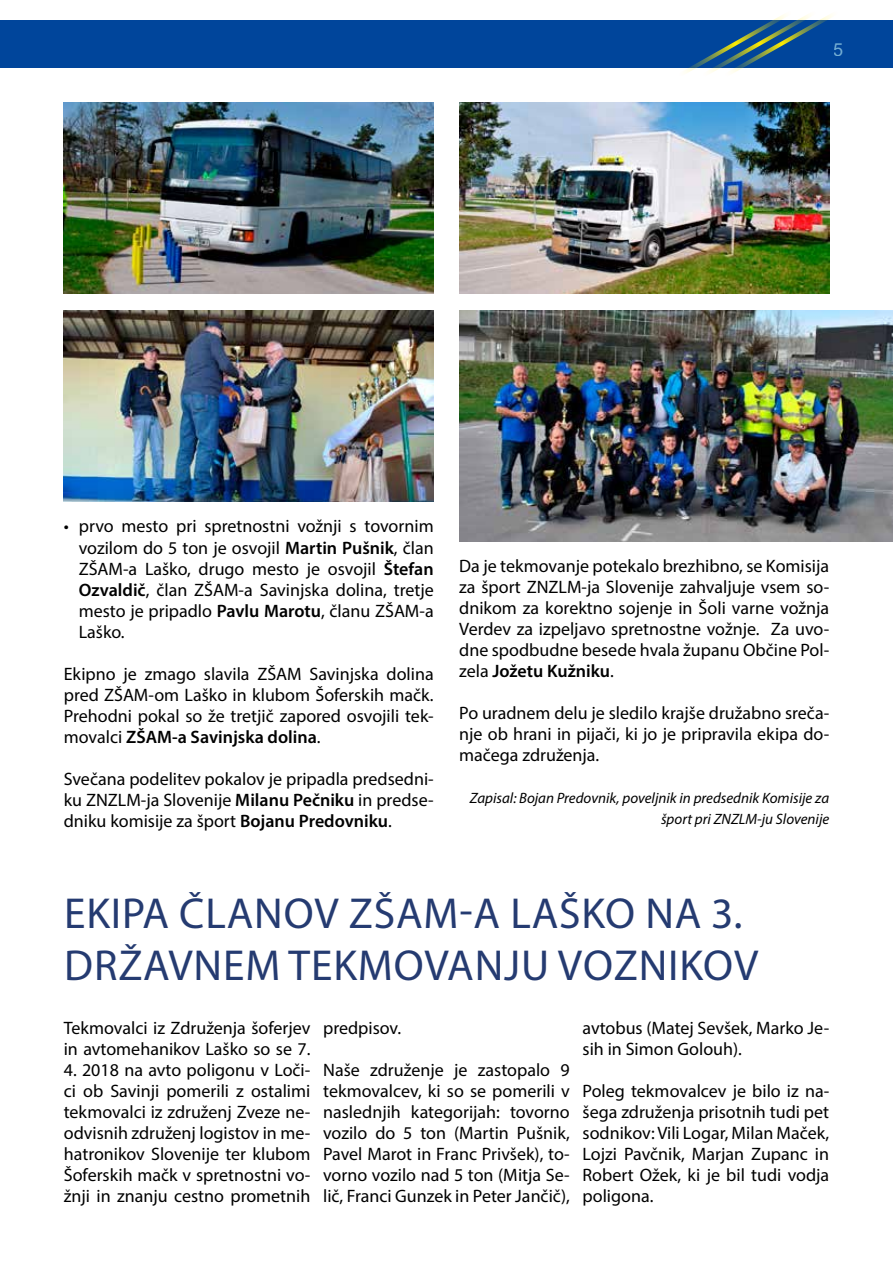
<style>
.page{position:relative;width:893px;height:1263px;background:#fff}
.page>*{position:absolute;margin:0;border:0;box-sizing:border-box;transform-origin:0 0}
.t1{font:43.5px/52.2px "Myriad Pro";letter-spacing:.02em;color:#253b71}
.t2{font:18px/21px "Myriad Pro";color:#000;text-align:justify}
.t3{font:18px "Arial";color:#a5daeb}
.t4{font:italic 15px/21px "Myriad Pro";color:#000;text-align:right}
.s1{font-weight:600}
</style>
<div class="page">
<div style="left:0;top:20px;width:893px;height:48px;background:#00459b"></div>
<svg style="left:684px;top:14px;width:148px;height:59px"></svg>
<img style="left:64px;top:102px;width:370px;height:192px">
<img style="left:459px;top:102px;width:370px;height:192px">
<img style="left:64px;top:310px;width:370px;height:192px">
<img style="left:459px;top:310px;width:434px;height:232px">
<p class="t3" style="left:834px;top:37px;width:12px">5</p>
<p class="t2" style="left:79px;top:516px;width:356px;text-indent:-15px">• prvo mesto pri spretnostni vožnji s tovornim vozilom do 5 ton je osvojil <span class="s1">Martin Pušnik</span>, član ZŠAM-a Laško, drugo mesto je osvojil <span class="s1">Štefan Ozvaldič</span>, član ZŠAM-a Savinjska dolina, tretje mesto je pripadlo <span class="s1">Pavlu Marotu</span>, članu ZŠAM-a Laško.</p>
<p class="t2" style="left:64px;top:663px;width:371px">Ekipno je zmago slavila ZŠAM Savinjska dolina pred ZŠAM-om Laško in klubom Šoferskih mačk.<br>Prehodni pokal so že tretjič zapored osvojili tek&shy;movalci <span class="s1">ZŠAM-a Savinjska dolina</span>.</p>
<p class="t2" style="left:64px;top:768px;width:371px">Svečana podelitev pokalov je pripadla predsedni&shy;ku ZNZLM-ja Slovenije <span class="s1">Milanu Pečniku</span> in predse&shy;dniku komisije za šport <span class="s1">Bojanu Predovniku</span>.</p>
<p class="t2" style="left:459px;top:555px;width:371px">Da je tekmovanje potekalo brezhibno, se Komisija za šport ZNZLM-ja Slovenije zahvaljuje vsem so&shy;dnikom za korektno sojenje in Šoli varne vožnja Verdev za izpeljavo spretnostne vožnje. Za uvo&shy;dne spodbudne besede hvala županu Občine Pol&shy;zela <span class="s1">Jožetu Kužniku</span>.</p>
<p class="t2" style="left:459px;top:702px;width:371px">Po uradnem delu je sledilo krajše družabno sreča&shy;nje ob hrani in pijači, ki jo je pripravila ekipa do&shy;mačega združenja.</p>
<p class="t4" style="left:470px;top:787px;width:361px">Zapisal: Bojan Predovnik, poveljnik in predsednik Komisije za šport pri ZNZLM-ju Slovenije</p>
<h1 class="t1" style="left:64px;top:886px;width:696px">EKIPA ČLANOV ZŠAM-A LAŠKO NA 3.<br>DRŽAVNEM TEKMOVANJU VOZNIKOV</h1>
<p class="t2" style="left:64px;top:1017px;width:248px">Tekmovalci iz Združenja šoferjev in avtomehanikov Laško so se 7.</p>
<p class="t2" style="left:64px;top:1059px;width:248px">4. 2018 na avto poligonu v Loči&shy;ci ob Savinji pomerili z ostalimi tekmovalci iz združenj Zveze ne&shy;odvisnih združenj logistov in me&shy;hatronikov Slovenije ter klubom Šoferskih mačk v spretnostni vo&shy;žnji in znanju cestno prometnih</p>
<p class="t2" style="left:323px;top:1017px;width:80px">predpisov.</p>
<p class="t2" style="left:323px;top:1059px;width:248px">Naše združenje je zastopalo 9 tekmovalcev, ki so se pomerili v naslednjih kategorijah: tovorno vozilo do 5 ton (Martin Pušnik, Pavel Marot in Franc Privšek), to&shy;vorno vozilo nad 5 ton (Mitja Se&shy;lič, Franci Gunzek in Peter Jančič),</p>
<p class="t2" style="left:583px;top:1017px;width:248px">avtobus (Matej Sevšek, Marko Je&shy;sih in Simon Golouh).</p>
<p class="t2" style="left:583px;top:1080px;width:248px">Poleg tekmovalcev je bilo iz na&shy;šega združenja prisotnih tudi pet sodnikov: Vili Logar, Milan Maček, Lojzi Pavčnik, Marjan Zupanc in Robert Ožek, ki je bil tudi vodja poligona.</p>
</div>
